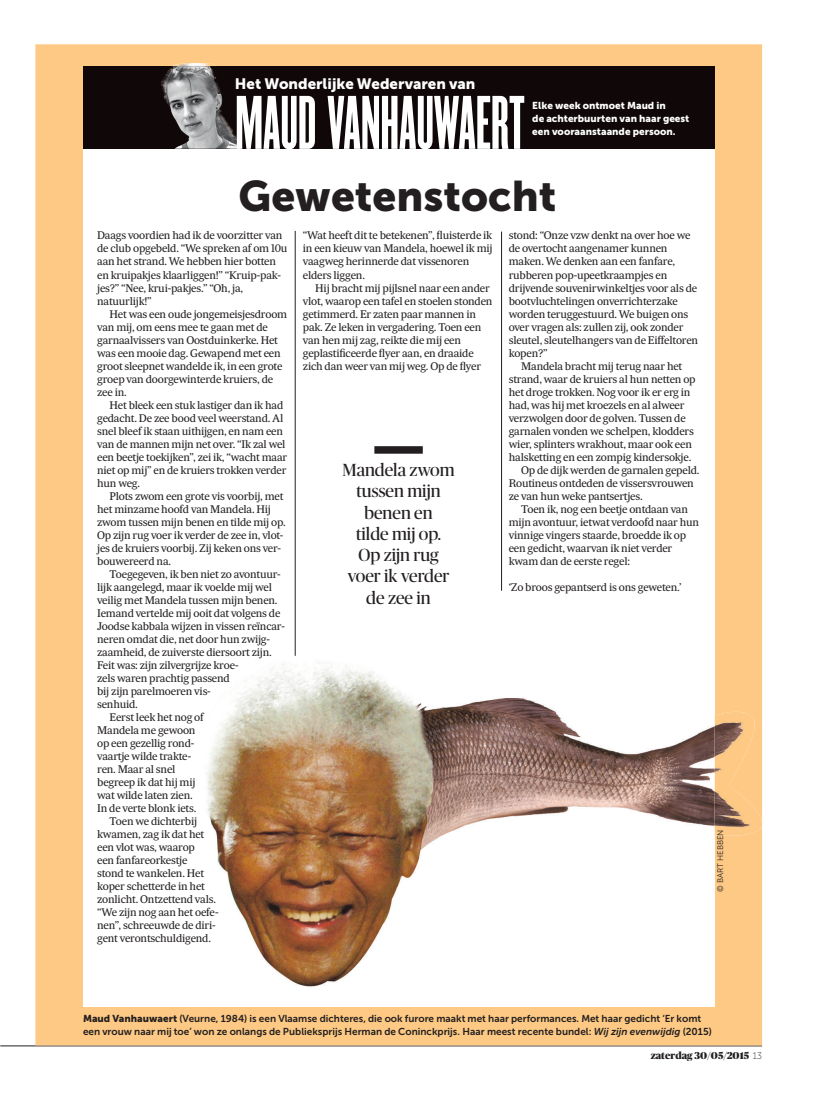
<style>
.page{position:relative;width:833px;height:1117px;background:#fff}
.page>*{position:absolute;margin:0;border:0;box-sizing:border-box;transform-origin:0 0}
.t1{font:66.12px "Champion Bantamweight";color:#fff}
.t2{font:42.5px "Museo Sans 900";color:#231f20}
.t3{font:17.5px/21.2px "Publico Banner";color:#231f20;text-align:center}
.t4{font:15px "Museo Sans 900";color:#fff}
.t5{font:10.62px/13px "Sueca";letter-spacing:-.02em;color:#231f20}
.t6{font:10px/13px "Museo Sans 700";color:#231f20}
.t7{font:10px/13px "Museo Sans 900";color:#fff}
.t8{font:900 10px "Publico Banner";color:#231f20}
.t9{font:8.12px "Museo Sans 300";color:#231f20}
.s1{font-family:"Museo Sans 900"}
.s2{font-style:italic}
.s3{font-family:"Museo Sans 100";font-weight:400;font-size:9.5px}
</style>
<div class="page">
<hr style="left:0;top:1045px;width:762px;height:1px;background:#231f20">
<div style="left:35px;top:44px;width:728px;height:1001px;background:#fdc984"></div>
<div style="left:83px;top:131px;width:631px;height:875px;background:#fff"></div>
<div style="left:83px;top:66px;width:631px;height:83px;background:#0f0708"></div>
<div style="left:374px;top:446px;width:49px;height:7px;background:#231f20"></div>
<img style="left:172px;top:63px;width:44px;height:3px">
<img style="left:161px;top:66px;width:79px;height:83px">
<hr style="left:295px;top:231px;width:1px;height:424px;background:#231f20">
<hr style="left:501px;top:231px;width:1px;height:359px;background:#231f20">
<img style="left:714px;top:711px;width:48px;height:124px">
<img style="left:206px;top:655px;width:508px;height:332px">
<h3 class="t4" style="left:235px;top:75px;width:242px">Het Wonderlijke Wedervaren van</h3>
<h1 class="t1" style="left:235px;top:96px;width:291px">MAUD VANHAUWAERT</h1>
<p class="t7" style="left:532px;top:99px;width:159px">Elke week ontmoet Maud in<br>de achterbuurten van haar geest een vooraanstaande persoon.</p>
<h2 class="t2" style="left:239px;top:172px;width:319px">Gewetenstocht</h2>
<p class="t5" style="left:303px;top:229px;width:191px">“Wat heeft dit te betekenen”, fluisterde ik in een kieuw van Mandela, hoewel ik mij vaagweg herinnerde dat vissenoren elders liggen.</p>
<p class="t5" style="left:303px;top:281px;width:191px;text-indent:12px">Hij bracht mij pijlsnel naar een ander vlot, waarop een tafel en stoelen stonden getimmerd. Er zaten paar mannen in pak. Ze leken in vergadering. Toen een van hen mij zag, reikte die mij een geplastificeerde flyer aan, en draaide zich dan weer van mij weg. Op de flyer</p>
<p class="t5" style="left:97px;top:229px;width:192px">Daags voordien had ik de voorzitter van de club opgebeld. “We spreken af om 10u aan het strand. We hebben hier botten en kruipakjes klaarliggen!” “Kruip-pak&shy;jes?” “Nee, krui-pakjes.” “Oh, ja, natuurlijk!”</p>
<p class="t5" style="left:97px;top:307px;width:192px;text-indent:12px">Het was een oude jongemeisjesdroom van mij, om eens mee te gaan met de garnaalvissers van Oostduinkerke. Het was een mooie dag. Gewapend met een groot sleepnet wandelde ik, in een grote groep van doorgewinterde kruiers, de zee in.</p>
<p class="t5" style="left:97px;top:398px;width:192px;text-indent:12px">Het bleek een stuk lastiger dan ik had gedacht. De zee bood veel weerstand. Al snel bleef ik staan uithijgen, en nam een van de mannen mijn net over. “Ik zal wel een beetje toekijken”, zei ik, “wacht maar niet op mij” en de kruiers trokken verder hun weg.</p>
<p class="t5" style="left:97px;top:489px;width:190px;text-indent:12px">Plots zwom een grote vis voorbij, met het minzame hoofd van Mandela. Hij zwom tussen mijn benen en tilde mij op.<br>Op zijn rug voer ik verder de zee in, vlot&shy;jes de kruiers voorbij. Zij keken ons ver&shy;bouwereerd na.</p>
<p class="t5" style="left:110px;top:567px;width:173px">Toegegeven, ik ben niet zo avontuur-</p>
<p class="t5" style="left:97px;top:580px;width:176px">lijk aangelegd, maar ik voelde mij wel</p>
<p class="t5" style="left:97px;top:593px;width:182px">veilig met Mandela tussen mijn benen.</p>
<p class="t5" style="left:97px;top:606px;width:185px">Iemand vertelde mij ooit dat volgens de</p>
<p class="t5" style="left:97px;top:619px;width:189px">Joodse kabbala wijzen in vissen reïncar-</p>
<p class="t5" style="left:97px;top:632px;width:174px">neren omdat die, net door hun zwijg-</p>
<p class="t5" style="left:97px;top:645px;width:176px">zaamheid, de zuiverste diersoort zijn.</p>
<p class="t5" style="left:97px;top:658px;width:143px">Feit was: zijn zilvergrijze kroe-</p>
<p class="t5" style="left:97px;top:671px;width:134px">zels waren prachtig passend</p>
<p class="t5" style="left:97px;top:684px;width:115px">bij zijn parelmoeren vis-</p>
<p class="t5" style="left:97px;top:697px;width:42px">senhuid.</p>
<p class="t5" style="left:110px;top:710px;width:96px">Eerst leek het nog of</p>
<p class="t5" style="left:97px;top:723px;width:100px">Mandela me gewoon</p>
<p class="t5" style="left:97px;top:736px;width:99px">op een gezellig rond-</p>
<p class="t5" style="left:97px;top:749px;width:96px">vaartje wilde trakte-</p>
<p class="t5" style="left:97px;top:762px;width:80px">ren. Maar al snel</p>
<p class="t5" style="left:97px;top:775px;width:100px">begreep ik dat hij mij</p>
<p class="t5" style="left:97px;top:788px;width:97px">wat wilde laten zien.</p>
<p class="t5" style="left:97px;top:801px;width:101px">In de verte blonk iets.</p>
<p class="t5" style="left:110px;top:814px;width:89px">Toen we dichterbij</p>
<p class="t5" style="left:97px;top:827px;width:109px">kwamen, zag ik dat het</p>
<p class="t5" style="left:97px;top:840px;width:99px">een vlot was, waarop</p>
<p class="t5" style="left:97px;top:853px;width:92px">een fanfareorkestje</p>
<p class="t5" style="left:97px;top:866px;width:108px">stond te wankelen. Het</p>
<p class="t5" style="left:97px;top:879px;width:109px">koper schetterde in het</p>
<p class="t5" style="left:97px;top:892px;width:120px">zonlicht. Ontzettend vals.</p>
<p class="t5" style="left:97px;top:905px;width:123px">“We zijn nog aan het oefe-</p>
<p class="t5" style="left:97px;top:918px;width:120px">nen”, schreeuwde de diri-</p>
<p class="t5" style="left:97px;top:931px;width:115px">gent verontschuldigend.</p>
<p class="t5" style="left:509px;top:229px;width:191px">stond: “Onze vzw denkt na over hoe we de overtocht aangenamer kunnen maken. We denken aan een fanfare, rubberen pop-upeetkraampjes en drijvende souvenirwinkeltjes voor als de bootvluchtelingen onverrichterzake worden teruggestuurd. We buigen ons over vragen als: zullen zij, ook zonder sleutel, sleutelhangers van de Eiffeltoren kopen?”</p>
<p class="t5" style="left:521px;top:359px;width:163px">Mandela bracht mij terug naar het</p>
<p class="t5" style="left:509px;top:372px;width:188px">strand, waar de kruiers al hun netten op</p>
<p class="t5" style="left:509px;top:385px;width:183px">het droge trokken. Nog voor ik er erg in</p>
<p class="t5" style="left:509px;top:398px;width:177px">had, was hij met kroezels en al alweer</p>
<p class="t5" style="left:509px;top:411px;width:178px">verzwolgen door de golven. Tussen de</p>
<p class="t5" style="left:509px;top:424px;width:187px">garnalen vonden we schelpen, klodders</p>
<p class="t5" style="left:509px;top:437px;width:185px">wier, splinters wrakhout, maar ook een</p>
<p class="t5" style="left:509px;top:450px;width:184px">halsketting en een zompig kindersokje.</p>
<p class="t5" style="left:521px;top:463px;width:180px">Op de dijk werden de garnalen gepeld.</p>
<p class="t5" style="left:509px;top:476px;width:187px">Routineus ontdeden de vissersvrouwen</p>
<p class="t5" style="left:509px;top:489px;width:135px">ze van hun weke pantsertjes.</p>
<p class="t5" style="left:521px;top:502px;width:168px">Toen ik, nog een beetje ontdaan van</p>
<p class="t5" style="left:509px;top:515px;width:192px">mijn avontuur, ietwat verdoofd naar hun</p>
<p class="t5" style="left:509px;top:528px;width:179px">vinnige vingers staarde, broedde ik op</p>
<p class="t5" style="left:509px;top:541px;width:165px">een gedicht, waarvan ik niet verder</p>
<p class="t5" style="left:509px;top:554px;width:123px">kwam dan de eerste regel:</p>
<p class="t5" style="left:509px;top:580px;width:174px">‘Zo broos gepantserd is ons geweten.’</p>
<h3 class="t3" style="left:342px;top:458px;width:114px">Mandela zwom tussen mijn benen en<br>tilde mij op.<br>Op zijn rug voer ik verder de zee in</h3>
<p class="t9" style="left:715px;top:892px;width:64px;rotate:-90deg">© BART HEBBEN</p>
<p class="t6" style="left:83px;top:1011px;width:630px"><span class="s1">Maud Vanhauwaert</span> (Veurne, 1984) is een Vlaamse dichteres, die ook furore maakt met haar performances. Met haar gedicht ‘Er komt een vrouw naar mij toe’ won ze onlangs de Publieksprijs Herman de Coninckprijs. Haar meest recente bundel: <span class="s2">Wij zijn evenwijdig</span> (2015)</p>
<p class="t8" style="left:650px;top:1048px;width:113px">zaterdag 30/05/2015 <span class="s3">13</span></p>
</div>
